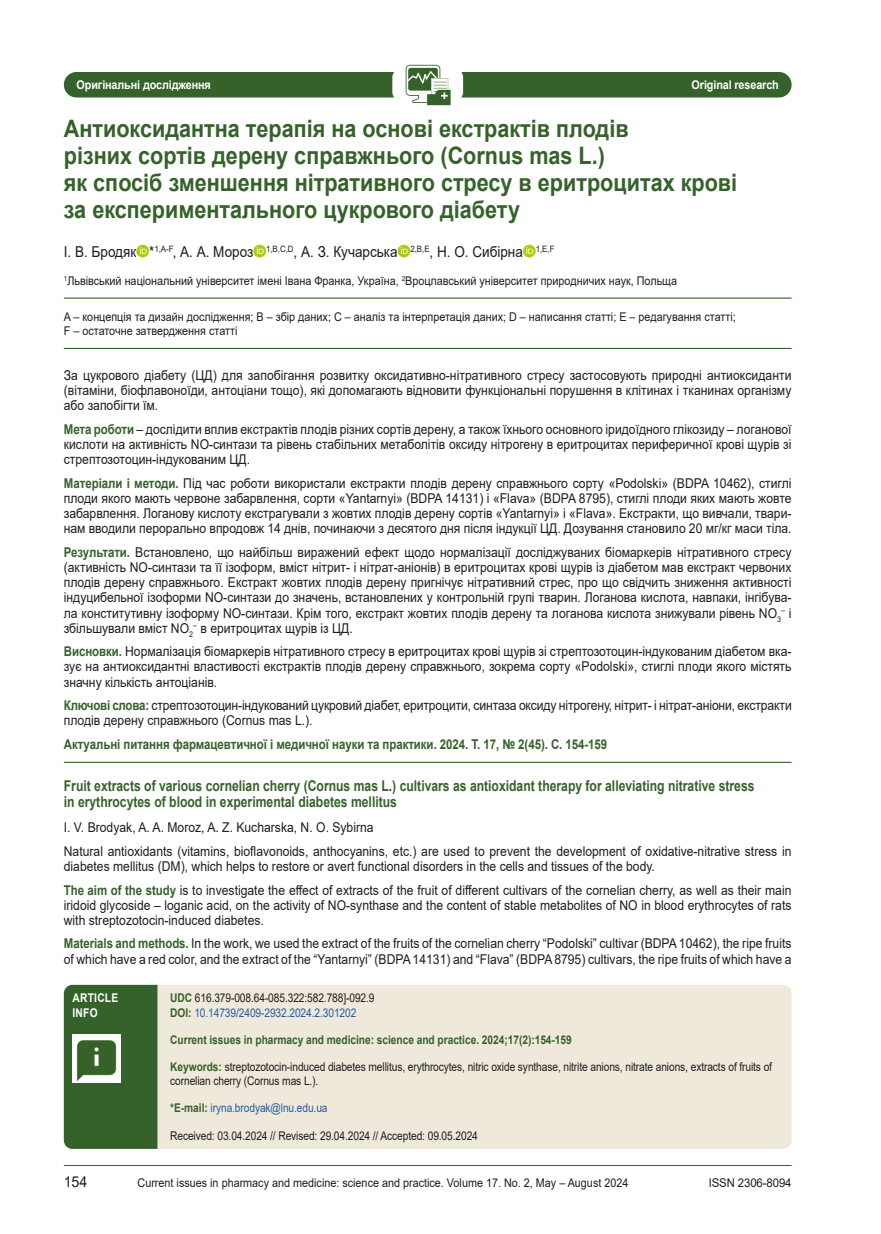
<style>
.page{position:relative;width:881px;height:1234px;background:#fff}
.page>*{position:absolute;margin:0;border:0;box-sizing:border-box;transform-origin:0 0}
.статья{font:700 24px/27.2px "Arial";color:#35622a;scale:.9 1}
.автор{font:15px "Arial";color:#1d1d1b;scale:.9 1}
.автор-2{font:15px "Arial";color:#1d1d1b;scale:.95 1}
.резюме_назв{font:700 14.85px/16.4px "Arial";color:#35622a;scale:.82 1}
.резюме{font:13.5px/15.1px "Arial";color:#1d1d1b;text-align:justify;scale:.9 1}
.ключові{font:13.5px/15.1px "Arial";letter-spacing:-.01em;color:#1d1d1b;scale:.9 1}
.резюме_низ{font:700 13.5px "Arial";letter-spacing:-.005em;color:#35622a;scale:.85 1}
.резюме_авт{font:13.5px "Arial";color:#1d1d1b;scale:.9 1}
.удк{font:12px/14.4px "Arial";letter-spacing:-.01em;color:#1d1d1b;scale:.85 1}
.заведение{font:12px/14.5px "Arial";color:#1d1d1b;scale:.9 1}
.удк-2{font:12px "Arial";letter-spacing:-.01em;color:#1d1d1b;scale:.9 1}
.удк-3{font:700 12px "Arial";letter-spacing:-.005em;color:#35622a;scale:.85 1}
.удк-4{font:12px "Arial";letter-spacing:-.01em;color:#275b9c;scale:.85 1}
.о_статье_верх{font:700 12px "Arial";letter-spacing:-.01em;color:#fff;scale:.9 1}
.удк-5{font:12px "Arial";letter-spacing:-.01em;color:#1d1d1b;scale:.95 1}
.о_статье_верх-2{font:700 12px/14.4px "Arial";letter-spacing:.025em;color:#fff;scale:.85 1}
.резюме-2{font:7.8px "Arial";color:#1d1d1b;scale:.9 1}
.s1{font-weight:700;color:#35622a}
.s2{font-size:13.5px}
</style>
<div class="page">
<hr style="left:64px;top:1164px;width:727px;height:1px;background:#35622a">
<div style="left:64px;top:72px;width:727px;height:25px;background:#35622a;border-radius:13px"></div>
<div style="left:392px;top:69px;width:71px;height:32px;background:#fff;border-radius:9px"></div>
<svg style="left:409px;top:64px;width:42px;height:42px"></svg>
<svg style="left:405px;top:65px;width:45px;height:40px"></svg>
<div style="left:64px;top:984px;width:727px;height:164px;background:#efe9dc;border-radius:9px"></div>
<hr style="left:64px;top:297px;width:727px;height:1px;background:#35622a">
<hr style="left:64px;top:348px;width:727px;height:1px;background:#35622a">
<hr style="left:64px;top:761px;width:727px;height:1px;background:#35622a">
<svg style="left:136px;top:245px;width:13px;height:12px"></svg>
<svg style="left:136px;top:245px;width:13px;height:12px"></svg>
<svg style="left:140px;top:247px;width:7px;height:7px"></svg>
<svg style="left:253px;top:245px;width:13px;height:12px"></svg>
<svg style="left:253px;top:245px;width:13px;height:12px"></svg>
<svg style="left:256px;top:247px;width:7px;height:7px"></svg>
<svg style="left:400px;top:245px;width:10px;height:12px"></svg>
<div style="left:397px;top:245px;width:13px;height:12px;background:#afca15;border-radius:50%"></div>
<svg style="left:401px;top:247px;width:7px;height:7px"></svg>
<svg style="left:525px;top:245px;width:10px;height:12px"></svg>
<svg style="left:522px;top:245px;width:13px;height:12px"></svg>
<svg style="left:526px;top:247px;width:7px;height:7px"></svg>
<div style="left:64px;top:984px;width:93px;height:164px;background:#35622a"></div>
<img style="left:72px;top:1033px;width:49px;height:49px">
<p class="о_статье_верх" style="left:77px;top:76px;width:151px">Оригінальні дослідження</p>
<p class="о_статье_верх" style="left:691px;top:76px;width:98px">Оriginal research</p>
<p class="статья" style="left:64px;top:115px;width:749px">Антиоксидантна терапія на основі екстрактів плодів<br>різних сортів дерену справжнього (Cornus mas L.)<br>як спосіб зменшення нітративного стресу в еритроцитах крові за експериментального цукрового діабету</p>
<p class="автор" style="left:64px;top:242px;width:546px">І. В. Бродяк *<sup>1,А-F</sup>, А. А. Мороз <sup>1,В,C,D</sup>, А. З. Кучарська <sup>2,В,E</sup>, Н. О. Сибірна <sup>1,E,F</sup></p>
<p class="заведение" style="left:64px;top:273px;width:682px"><sup>1</sup>Львівський національний університет імені Івана Франка, Україна, <sup>2</sup>Вроцлавський університет природничих наук, Польща</p>
<p class="заведение" style="left:64px;top:309px;width:747px">A – концепція та дизайн дослідження; B – збір даних; C – аналіз та інтерпретація даних; D – написання статті; E – редагування статті;<br>F – остаточне затвердження статті</p>
<p class="резюме" style="left:64px;top:367px;width:809px">За цукрового діабету (ЦД) для запобігання розвитку оксидативно-нітративного стресу застосовують природні антиоксиданти (вітаміни, біофлавоноїди, антоціани тощо), які допомагають відновити функціональні порушення в клітинах і тканинах організму або запобігти їм.</p>
<p class="резюме" style="left:64px;top:421px;width:809px"><span class="s1">Мета роботи</span> – дослідити вплив екстрактів плодів різних сортів дерену, а також їхнього основного іридоїдного глікозиду – логанової кислоти на активність NO-синтази та рівень стабільних метаболітів оксиду нітрогену в еритроцитах периферичної крові щурів зі стрептозотоцин-індукованим ЦД.</p>
<p class="резюме" style="left:64px;top:475px;width:809px"><span class="s1">Матеріали і методи.</span> Під час роботи використали екстракти плодів дерену справжнього сорту «Podolski» (BDPA 10462), стиглі плоди якого мають червоне забарвлення, сорти «Yantarnyi» (BDPA 14131) і «Flava» (BDPA 8795), стиглі плоди яких мають жовте забарвлення. Логанову кислоту екстрагували з жовтих плодів дерену сортів «Yantarnyi» і «Flava». Екстракти, що вивчали, твари&shy;нам вводили перорально впродовж 14 днів, починаючи з десятого дня після індукції ЦД. Дозування становило 20 мг/кг маси тіла.</p>
<p class="резюме" style="left:64px;top:544px;width:809px"><span class="s1">Результати.</span> Встановлено, що найбільш виражений ефект щодо нормалізації досліджуваних біомаркерів нітративного стресу (активність NO-cинтази та її ізоформ, вміст нітрит- і нітрат-аніонів) в еритроцитах крові щурів із діабетом мав екстракт червоних плодів дерену справжнього. Екстракт жовтих плодів дерену пригнічує нітративний стрес, про що свідчить зниження активності індуцибельної ізоформи NO-cинтази до значень, встановлених у контрольній групі тварин. Логанова кислота, навпаки, інгібува&shy;ла конститутивну ізоформу NO-cинтази. Крім того, екстракт жовтих плодів дерену та логанова кислота знижували рівень NO<sub>3</sub></p>
<p class="резюме-2" style="left:780px;top:604px;width:13px">– <span class="s2">і</span></p>
<p class="резюме" style="left:64px;top:620px;width:322px">збільшували вміст NO<sub>2</sub><sup>–</sup> в еритроцитах щурів із ЦД.</p>
<p class="резюме" style="left:64px;top:643px;width:809px"><span class="s1">Висновки.</span> Нормалізація біомаркерів нітративного стресу в еритроцитах крові щурів зі стрептозотоцин-індукованим діабетом вка&shy;зує на антиоксидантні властивості екстрактів плодів дерену справжнього, зокрема сорту «Podolski», стиглі плоди якого містять значну кількість антоціанів.</p>
<p class="ключові" style="left:64px;top:697px;width:810px"><span class="s1">Ключові слова:</span> стрептозотоцин-індукований цукровий діабет, еритроцити, синтаза оксиду нітрогену, нітрит- і нітрат-аніони, екстракти плодів дерену справжнього (Cornus mas L.).</p>
<p class="резюме_низ" style="left:64px;top:734px;width:640px">Актуальні питання фармацевтичної і медичної науки та практики. 2024. Т. 17, № 2(45). С. 154-159</p>
<p class="резюме_назв" style="left:64px;top:777px;width:843px">Fruit extracts of various cornelian cherry (Cornus mas L.) cultivars as antioxidant therapy for alleviating nitrative stress in erythrocytes of blood in experimental diabetes mellitus</p>
<p class="резюме_авт" style="left:64px;top:817px;width:345px">I. V. Brodyak, A. A. Moroz, A. Z. Kucharska, N. O. Sybirna</p>
<p class="резюме" style="left:64px;top:843px;width:809px">Natural antioxidants (vitamins, bioflavonoids, anthocyanins, etc.) are used to prevent the development of oxidative-nitrative stress in diabetes mellitus (DM), which helps to restore or avert functional disorders in the cells and tissues of the body.</p>
<p class="резюме" style="left:64px;top:881px;width:809px"><span class="s1">The aim of the study</span> is to investigate the effect of extracts of the fruit of different cultivars of the cornelian cherry, as well as their main iridoid glycoside – loganic acid, on the activity of NO-synthase and the content of stable metabolites of NO in blood erythrocytes of rats with streptozotocin-induced diabetes.</p>
<p class="резюме" style="left:64px;top:935px;width:809px"><span class="s1">Materials and methods.</span> In the work, we used the extract of the fruits of the cornelian cherry “Podolski” cultivar (BDPA 10462), the ripe fruits of which have a red color, and the extract of the “Yantarnyi” (BDPA 14131) and “Flava” (BDPA 8795) cultivars, the ripe fruits of which have a</p>
<p class="о_статье_верх-2" style="left:72px;top:990px;width:55px">ARTICLE<br>INFO</p>
<p class="удк" style="left:170px;top:990px;width:242px"><span class="s1">UDC</span> 616.379-008.64-085.322:582.788]-092.9</p>
<p class="удк-4" style="left:170px;top:1003px;width:220px"><span class="s1">DOI:</span> 10.14739/2409-2932.2024.2.301202</p>
<p class="удк-3" style="left:170px;top:1030px;width:474px">Current issues in pharmacy and medicine: science and practice. 2024;17(2):154-159</p>
<p class="удк" style="left:170px;top:1059px;width:709px"><span class="s1">Keywords:</span> streptozotocin-induced diabetes mellitus, erythrocytes, nitric oxide synthase, nitrite anions, nitrate anions, extracts of fruits of cornelian cherry (Cornus mas L.).</p>
<p class="удк-4" style="left:170px;top:1099px;width:186px"><span class="s1">*E-mail:</span> iryna.brodyak@lnu.edu.ua</p>
<p class="удк" style="left:170px;top:1127px;width:363px">Received: 03.04.2024 // Revised: 29.04.2024 // Accepted: 09.05.2024</p>
<p class="автор-2" style="left:64px;top:1171px;width:26px">154</p>
<p class="удк-2" style="left:137px;top:1174px;width:546px">Current issues in pharmacy and medicine: science and practice. Volume 17. No. 2, May – August 2024</p>
<p class="удк-5" style="left:708px;top:1174px;width:89px">ISSN 2306-8094</p>
</div>
